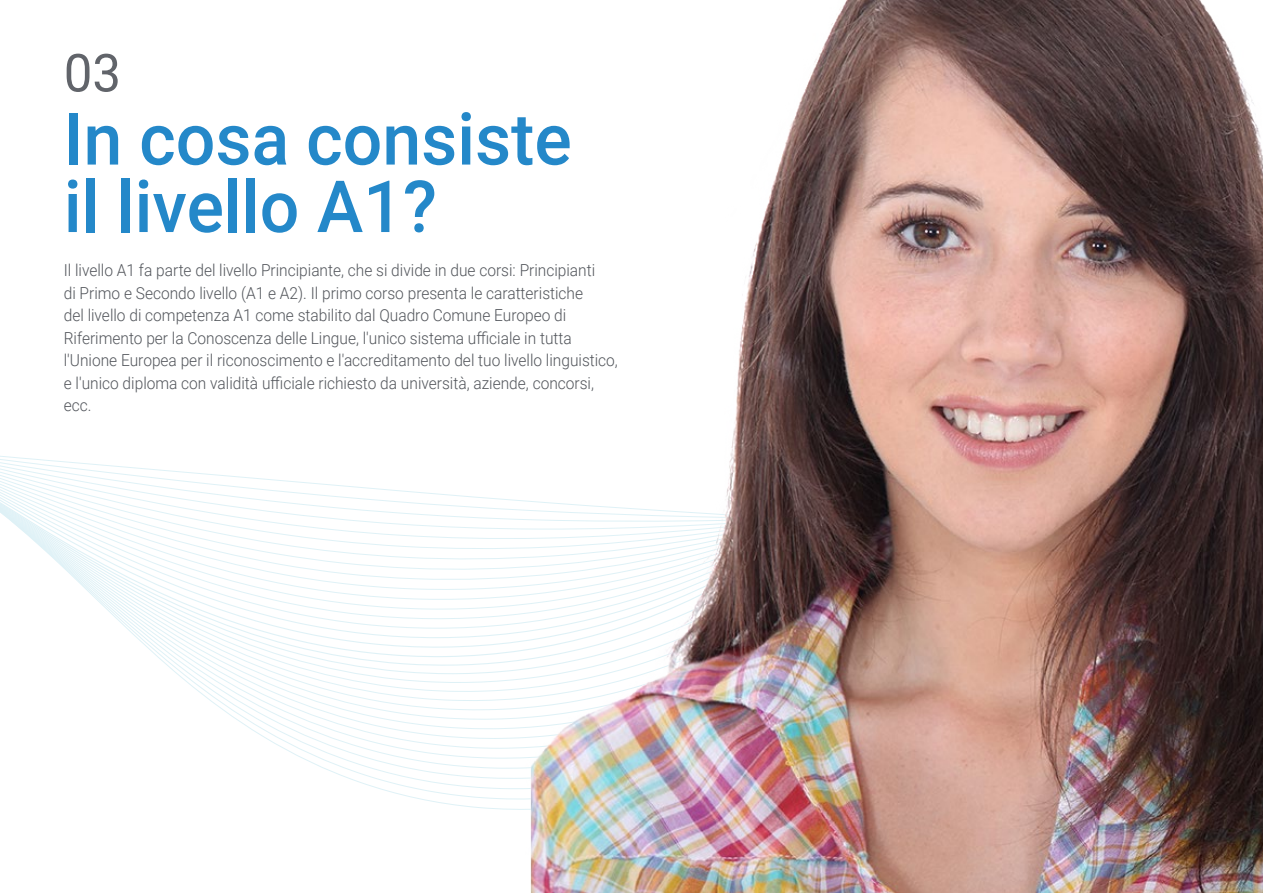
<style>
.page{position:relative;width:1263px;height:893px;background:#fff}
.page>*{position:absolute;margin:0;border:0;box-sizing:border-box;transform-origin:0 0}
.t1{font:500 72px/67.5px "Roboto";color:#2488c9}
.t2{font:52.5px "Roboto";color:#61646a}
.t3{font:300 16.5px/22.5px "Roboto";color:#52555b;scale:.94 1}
</style>
<div class="page">
<svg style="left:0;top:456px;width:483px;height:353px"></svg>
<img style="left:483px;top:0;width:780px;height:893px">
<h2 class="t2" style="left:64px;top:36px;width:59px">03</h2>
<h1 class="t1" style="left:64px;top:103px;width:509px">In cosa consiste il livello A1?</h1>
<p class="t3" style="left:64px;top:259px;width:591px">Il livello A1 fa parte del livello Principiante, che si divide in due corsi: Principianti<br>di Primo e Secondo livello (A1 e A2). Il primo corso presenta le caratteristiche<br>del livello di competenza A1 come stabilito dal Quadro Comune Europeo di Riferimento per la Conoscenza delle Lingue, l'unico sistema ufficiale in tutta l'Unione Europea per il riconoscimento e l'accreditamento del tuo livello linguistico, e l'unico diploma con validità ufficiale richiesto da università, aziende, concorsi, ecc.</p>
</div>
